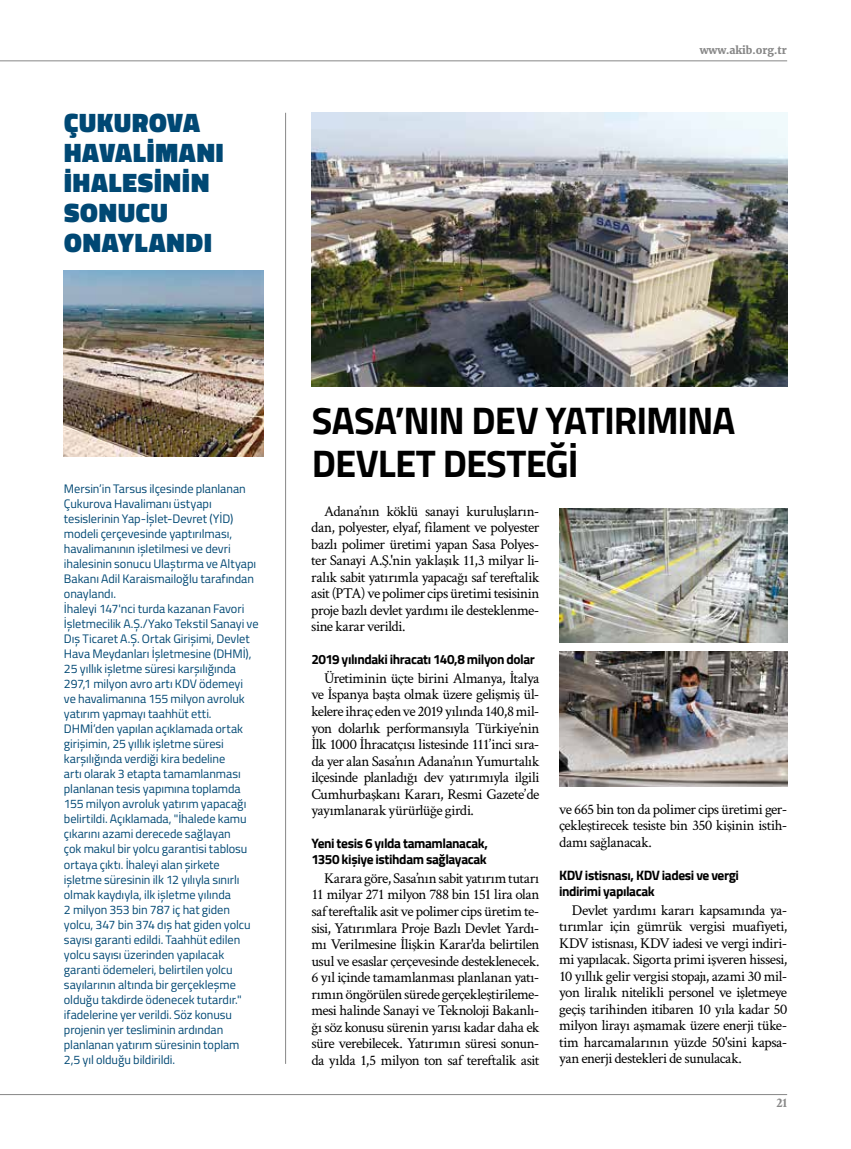
<style>
.page{position:relative;width:851px;height:1149px;background:#fff}
.page>*{position:absolute;margin:0;border:0;box-sizing:border-box;transform-origin:0 0}
.t1{font:700 38.1px/43.5px "Titillium Web";letter-spacing:-.03em;color:#000}
.t2{font:900 27px/30px "Titillium Web";letter-spacing:.035em;color:#004874}
.t3{font:15px/16.5px "Crimson Text";letter-spacing:-.03em;color:#000;text-align:justify}
.t4{font:700 13.5px/16.5px "Titillium Web";letter-spacing:-.03em;color:#000}
.t5{font:700 13.5px "Crimson Text";color:#878787}
.t6{font:12.3px/15px "Titillium Web";letter-spacing:-.005em;color:#004874}
.t7{font:900 10.5px "Merriweather";color:#878787}
</style>
<div class="page">
<hr style="left:0;top:1093px;width:787px;height:1px;background:#878787">
<hr style="left:0;top:60px;width:787px;height:1px;background:#878787">
<hr style="left:285px;top:113px;width:1px;height:950px;background:#878787">
<img style="left:312px;top:113px;width:474px;height:273px">
<img style="left:64px;top:270px;width:200px;height:186px">
<img style="left:559px;top:508px;width:228px;height:134px">
<img style="left:559px;top:651px;width:228px;height:135px">
<h2 class="t2" style="left:64px;top:107px;width:161px">ÇUKUROVA<br>HAVALİMANI<br>İHALESİNİN<br>SONUCU<br>ONAYLANDI</h2>
<p class="t7" style="left:699px;top:43px;width:89px">www.akib.org.tr</p>
<p class="t6" style="left:64px;top:480px;width:196px">Mersin’in Tarsus ilçesinde planlanan Çukurova Havalimanı üstyapı tesislerinin Yap-İşlet-Devret (YİD) modeli çerçevesinde yaptırılması, havalimanının işletilmesi ve devri ihalesinin sonucu Ulaştırma ve Altyapı Bakanı Adil Karaismailoğlu tarafından onaylandı.<br>İhaleyi 147'nci turda kazanan Favori İşletmecilik A.Ş./Yako Tekstil Sanayi ve Dış Ticaret A.Ş. Ortak Girişimi, Devlet Hava Meydanları İşletmesine (DHMİ), 25 yıllık işletme süresi karşılığında 297,1 milyon avro artı KDV ödemeyi<br>ve havalimanına 155 milyon avroluk yatırım yapmayı taahhüt etti.<br>DHMİ’den yapılan açıklamada ortak girişimin, 25 yıllık işletme süresi karşılığında verdiği kira bedeline<br>artı olarak 3 etapta tamamlanması planlanan tesis yapımına toplamda 155 milyon avroluk yatırım yapacağı belirtildi. Açıklamada, "İhalede kamu çıkarını azami derecede sağlayan<br>çok makul bir yolcu garantisi tablosu ortaya çıktı. İhaleyi alan şirkete işletme süresinin ilk 12 yılıyla sınırlı olmak kaydıyla, ilk işletme yılında<br>2 milyon 353 bin 787 iç hat giden yolcu, 347 bin 374 dış hat giden yolcu sayısı garanti edildi. Taahhüt edilen yolcu sayısı üzerinden yapılacak garanti ödemeleri, belirtilen yolcu sayılarının altında bir gerçekleşme olduğu takdirde ödenecek tutardır." ifadelerine yer verildi. Söz konusu projenin yer tesliminin ardından planlanan yatırım süresinin toplam 2,5 yıl olduğu bildirildi.</p>
<h1 class="t1" style="left:312px;top:396px;width:425px">SASA’NIN DEV YATIRIMINA<br>DEVLET DESTEĞİ</h1>
<p class="t3" style="left:311px;top:502px;width:229px;text-indent:13px">Adana’nın köklü sanayi kuruluşların&shy;dan, polyester, elyaf, filament ve polyester bazlı polimer üretimi yapan Sasa Polyes&shy;ter Sanayi A.Ş.'nin yaklaşık 11,3 milyar li&shy;ralık sabit yatırımla yapacağı saf tereftalik asit (PTA) ve polimer cips üretimi tesisinin proje bazlı devlet yardımı ile desteklenme&shy;sine karar verildi.</p>
<p class="t4" style="left:311px;top:650px;width:225px">2019 yılındaki ihracatı 140,8 milyon dolar</p>
<p class="t3" style="left:311px;top:669px;width:229px;text-indent:13px">Üretiminin üçte birini Almanya, İtalya ve İspanya başta olmak üzere gelişmiş ül&shy;kelere ihraç eden ve 2019 yılında 140,8 mil&shy;yon dolarlık performansıyla Türkiye’nin İlk 1000 İhracatçısı listesinde 111’inci sıra&shy;da yer alan Sasa’nın Adana’nın Yumurtalık ilçesinde planladığı dev yatırımıyla ilgili Cumhurbaşkanı Kararı, Resmi Gazete’de yayımlanarak yürürlüğe girdi.</p>
<p class="t4" style="left:311px;top:833px;width:178px">Yeni tesis 6 yılda tamamlanacak,<br>1350 kişiye istihdam sağlayacak</p>
<p class="t3" style="left:311px;top:869px;width:229px;text-indent:13px">Karara göre, Sasa’nın sabit yatırım tutarı 11 milyar 271 milyon 788 bin 151 lira olan saf tereftalik asit ve polimer cips üretim te&shy;sisi, Yatırımlara Proje Bazlı Devlet Yardı&shy;mı Verilmesine İlişkin Karar'da belirtilen usul ve esaslar çerçevesinde desteklenecek.<br>6 yıl içinde tamamlanması planlanan yatı&shy;rımın öngörülen sürede gerçekleştirileme&shy;mesi halinde Sanayi ve Teknoloji Bakanlı&shy;ğı söz konusu sürenin yarısı kadar daha ek süre verebilecek. Yatırımın süresi sonun&shy;da yılda 1,5 milyon ton saf tereftalik asit</p>
<p class="t3" style="left:559px;top:799px;width:229px">ve 665 bin ton da polimer cips üretimi ger&shy;çekleştirecek tesiste bin 350 kişinin istih&shy;damı sağlanacak.</p>
<p class="t4" style="left:559px;top:865px;width:181px">KDV istisnası, KDV iadesi ve vergi indirimi yapılacak</p>
<p class="t3" style="left:559px;top:900px;width:229px;text-indent:13px">Devlet yardımı kararı kapsamında ya&shy;tırımlar için gümrük vergisi muafiyeti, KDV istisnası, KDV iadesi ve vergi indiri&shy;mi yapılacak. Sigorta primi işveren hissesi, 10 yıllık gelir vergisi stopajı, azami 30 mil&shy;yon liralık nitelikli personel ve işletmeye geçiş tarihinden itibaren 10 yıla kadar 50 milyon lirayı aşmamak üzere enerji tüke&shy;tim harcamalarının yüzde 50'sini kapsa&shy;yan enerji destekleri de sunulacak.</p>
<p class="t5" style="left:776px;top:1094px;width:12px">21</p>
</div>
